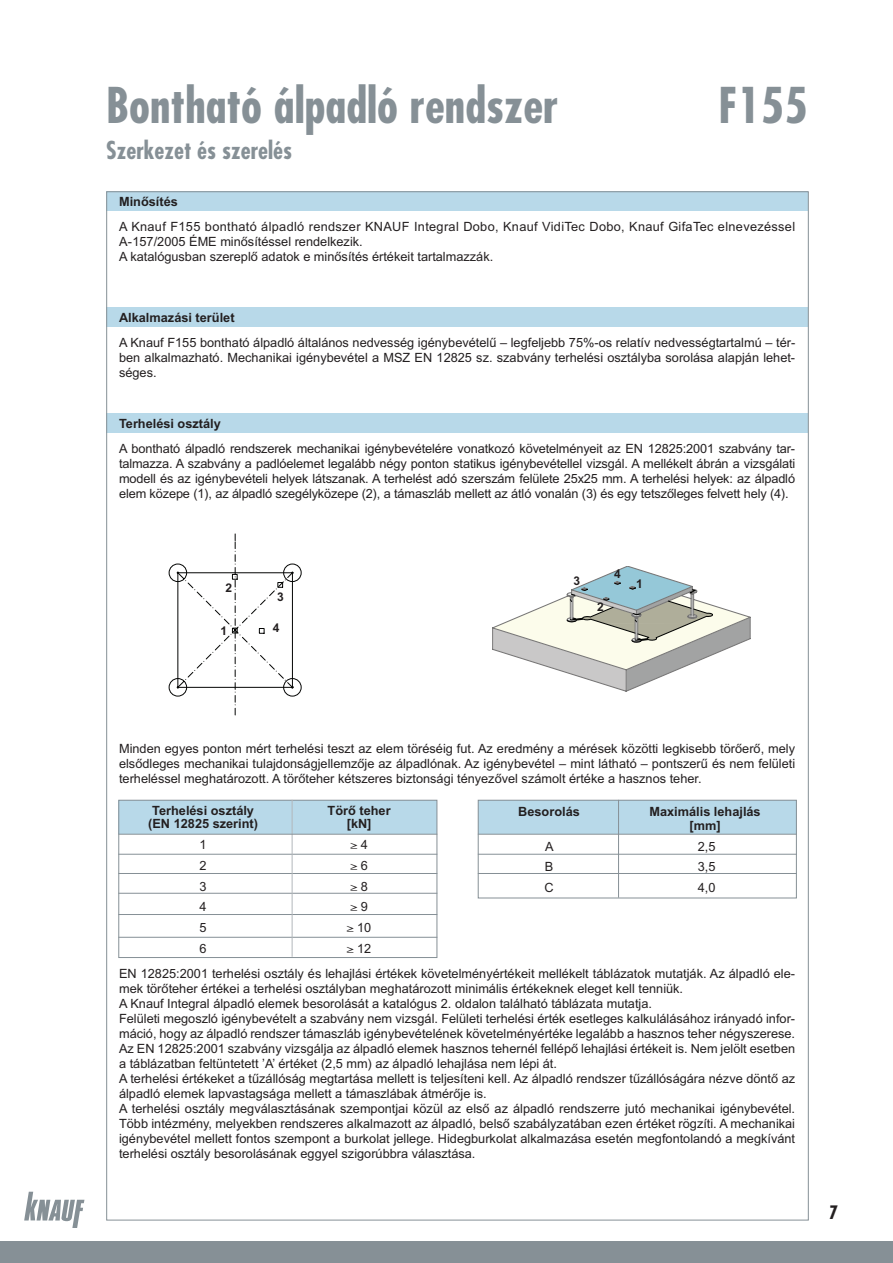
<style>
.page{position:relative;width:893px;height:1263px;background:#fff}
.page>*{position:absolute;margin:0;border:0;box-sizing:border-box;transform-origin:0 0}
.t1{font:48px "Futura Condensed Bold H";color:#869096}
.t2{font:24px "Futura Condensed Bold H";color:#869096}
.t3{font:12.75px/15px "H Arial";color:#231f20;text-align:justify}
.t4{font:700 12.75px/13.5px "H Arial";color:#231f20;text-align:center}
.t5{font:12.75px "Times";color:#231f20}
.t6{font:700 12px "H Arial";color:#231f20}
.s1{font-family:"H Arial"}
.s2{font-family:"Times"}
</style>
<div class="page">
<div style="left:0;top:1242px;width:893px;height:21px;background:#869096"></div>
<svg style="left:24px;top:1192px;width:60px;height:36px"></svg>
<div style="left:106px;top:191px;width:702px;height:19px;background:#b8d9e9"></div>
<div style="left:106px;top:307px;width:702px;height:19px;background:#b8d9e9"></div>
<div style="left:106px;top:413px;width:702px;height:19px;background:#b8d9e9"></div>
<svg style="left:169px;top:534px;width:133px;height:181px"></svg>
<svg style="left:493px;top:566px;width:257px;height:125px"></svg>
<div style="left:118px;top:800px;width:319px;height:34px;background:#b8d9e9"></div>
<div style="left:118px;top:800px;width:319px;height:158px;border:1px solid #869096"></div>
<hr style="left:118px;top:854px;width:319px;height:1px;background:#869096">
<hr style="left:118px;top:873px;width:319px;height:1px;background:#869096">
<hr style="left:118px;top:893px;width:319px;height:1px;background:#869096">
<hr style="left:118px;top:914px;width:319px;height:1px;background:#869096">
<hr style="left:118px;top:937px;width:319px;height:1px;background:#869096">
<hr style="left:292px;top:800px;width:1px;height:157px;background:#b2b7bb">
<div style="left:478px;top:800px;width:319px;height:34px;background:#b8d9e9"></div>
<div style="left:478px;top:800px;width:319px;height:98px;border:1px solid #869096"></div>
<hr style="left:478px;top:854px;width:319px;height:1px;background:#869096">
<hr style="left:478px;top:873px;width:319px;height:1px;background:#869096">
<hr style="left:618px;top:800px;width:1px;height:98px;background:#869096">
<hr style="left:118px;top:834px;width:319px;height:1px;background:#869096">
<hr style="left:478px;top:834px;width:319px;height:1px;background:#869096">
<h1 class="t1" style="left:106px;top:75px;width:454px">Bontható álpadló rendszer</h1>
<h2 class="t2" style="left:106px;top:135px;width:187px">Szerkezet és szerelés</h2>
<h1 class="t1" style="left:718px;top:75px;width:91px">F155</h1>
<p class="t4" style="left:119px;top:195px;width:60px">Minôsítés</p>
<p class="t3" style="left:119px;top:219px;width:678px;text-align:left">A Knauf F155 bontható álpadló rendszer KNAUF Integral Dobo, Knauf VidiTec Dobo, Knauf GifaTec elnevezéssel<br>A-157/2005 ÉME minôsítéssel rendelkezik.<br>A katalógusban szereplô adatok e minôsítés értékeit tartalmazzák.</p>
<p class="t4" style="left:119px;top:310px;width:117px">Alkalmazási terület</p>
<p class="t3" style="left:119px;top:335px;width:678px">A Knauf F155 bontható álpadló általános nedvesség igénybevételû – legfeljebb 75%-os relatív nedvességtartalmú – tér&shy;ben alkalmazható. Mechanikai igénybevétel a MSZ EN 12825 sz. szabvány terhelési osztályba sorolása alapján lehet&shy;séges.</p>
<p class="t4" style="left:119px;top:417px;width:103px">Terhelési osztály</p>
<p class="t3" style="left:119px;top:441px;width:678px">A bontható álpadló rendszerek mechanikai igénybevételére vonatkozó követelményeit az EN 12825:2001 szabvány tar&shy;talmazza. A szabvány a padlóelemet legalább négy ponton statikus igénybevétellel vizsgál. A mellékelt ábrán a vizsgálati modell és az igénybevételi helyek látszanak. A terhelést adó szerszám felülete 25x25 mm. A terhelési helyek: az álpadló elem közepe (1), az álpadló szegélyközepe (2), a támaszláb mellett az átló vonalán (3) és egy tetszôleges felvett hely (4).</p>
<p class="t6" style="left:225px;top:581px;width:8px">2</p>
<p class="t6" style="left:220px;top:624px;width:8px">1</p>
<p class="t6" style="left:277px;top:590px;width:8px">3</p>
<p class="t6" style="left:273px;top:622px;width:8px">4</p>
<p class="t6" style="left:573px;top:574px;width:8px">3</p>
<p class="t6" style="left:597px;top:600px;width:8px">2</p>
<p class="t6" style="left:614px;top:567px;width:8px">4</p>
<p class="t6" style="left:636px;top:577px;width:8px">1</p>
<p class="t3" style="left:119px;top:741px;width:678px">Minden egyes ponton mért terhelési teszt az elem töréséig fut. Az eredmény a mérések közötti legkisebb törôerô, mely elsôdleges mechanikai tulajdonságjellemzôje az álpadlónak. Az igénybevétel – mint látható – pontszerû és nem felületi terheléssel meghatározott. A törôteher kétszeres biztonsági tényezôvel számolt értéke a hasznos teher.</p>
<p class="t4" style="left:152px;top:804px;width:103px">Terhelési osztály</p>
<p class="t4" style="left:328px;top:804px;width:65px">Törô teher</p>
<p class="t4" style="left:148px;top:817px;width:111px">(EN 12825 szerint)</p>
<p class="t4" style="left:347px;top:817px;width:26px">[kN]</p>
<p class="t3" style="left:200px;top:837px;width:9px">1</p>
<p class="t5" style="left:351px;top:833px;width:19px">≥ <span class="s1">4</span></p>
<p class="t3" style="left:200px;top:858px;width:9px">2</p>
<p class="t5" style="left:351px;top:854px;width:19px">≥ <span class="s1">6</span></p>
<p class="t3" style="left:200px;top:879px;width:9px">3</p>
<p class="t5" style="left:351px;top:874px;width:19px">≥ <span class="s1">8</span></p>
<p class="t3" style="left:200px;top:899px;width:9px">4</p>
<p class="t5" style="left:351px;top:895px;width:19px">≥ <span class="s1">9</span></p>
<p class="t3" style="left:200px;top:920px;width:9px">5</p>
<p class="t3" style="left:347px;top:920px;width:26px"><span class="s2">≥</span> 10</p>
<p class="t3" style="left:200px;top:941px;width:9px">6</p>
<p class="t3" style="left:347px;top:941px;width:26px"><span class="s2">≥</span> 12</p>
<p class="t4" style="left:518px;top:805px;width:63px">Besorolás</p>
<p class="t4" style="left:649px;top:805px;width:113px">Maximális lehajlás [mm]</p>
<p class="t3" style="left:545px;top:839px;width:10px">A</p>
<p class="t3" style="left:698px;top:839px;width:19px">2,5</p>
<p class="t3" style="left:545px;top:859px;width:10px">B</p>
<p class="t3" style="left:698px;top:859px;width:19px">3,5</p>
<p class="t3" style="left:544px;top:880px;width:11px">C</p>
<p class="t3" style="left:698px;top:880px;width:19px">4,0</p>
<p class="t3" style="left:119px;top:966px;width:678px;text-align:left">EN 12825:2001 terhelési osztály és lehajlási értékek követelményértékeit mellékelt táblázatok mutatják. Az álpadló ele&shy;mek törôteher értékei a terhelési osztályban meghatározott minimális értékeknek eleget kell tenniük.<br>A Knauf Integral álpadló elemek besorolását a katalógus 2. oldalon található táblázata mutatja.<br>Felületi megoszló igénybevételt a szabvány nem vizsgál. Felületi terhelési érték esetleges kalkulálásához irányadó infor&shy;máció, hogy az álpadló rendszer támaszláb igénybevételének követelményértéke legalább a hasznos teher négyszerese.<br>Az EN 12825:2001 szabvány vizsgálja az álpadló elemek hasznos tehernél fellépô lehajlási értékeit is. Nem jelölt esetben a táblázatban feltüntetett ’A’ értéket (2,5 mm) az álpadló lehajlása nem lépi át.<br>A terhelési értékeket a tûzállóság megtartása mellett is teljesíteni kell. Az álpadló rendszer tûzállóságára nézve döntô az álpadló elemek lapvastagsága mellett a támaszlábak átmérôje is.<br>A terhelési osztály megválasztásának szempontjai közül az elsô az álpadló rendszerre jutó mechanikai igénybevétel.<br>Több intézmény, melyekben rendszeres alkalmazott az álpadló, belsô szabályzatában ezen értéket rögzíti. A mechanikai igénybevétel mellett fontos szempont a burkolat jellege. Hidegburkolat alkalmazása esetén megfontolandó a megkívánt terhelési osztály besorolásának eggyel szigorúbbra választása.</p>
</div>
